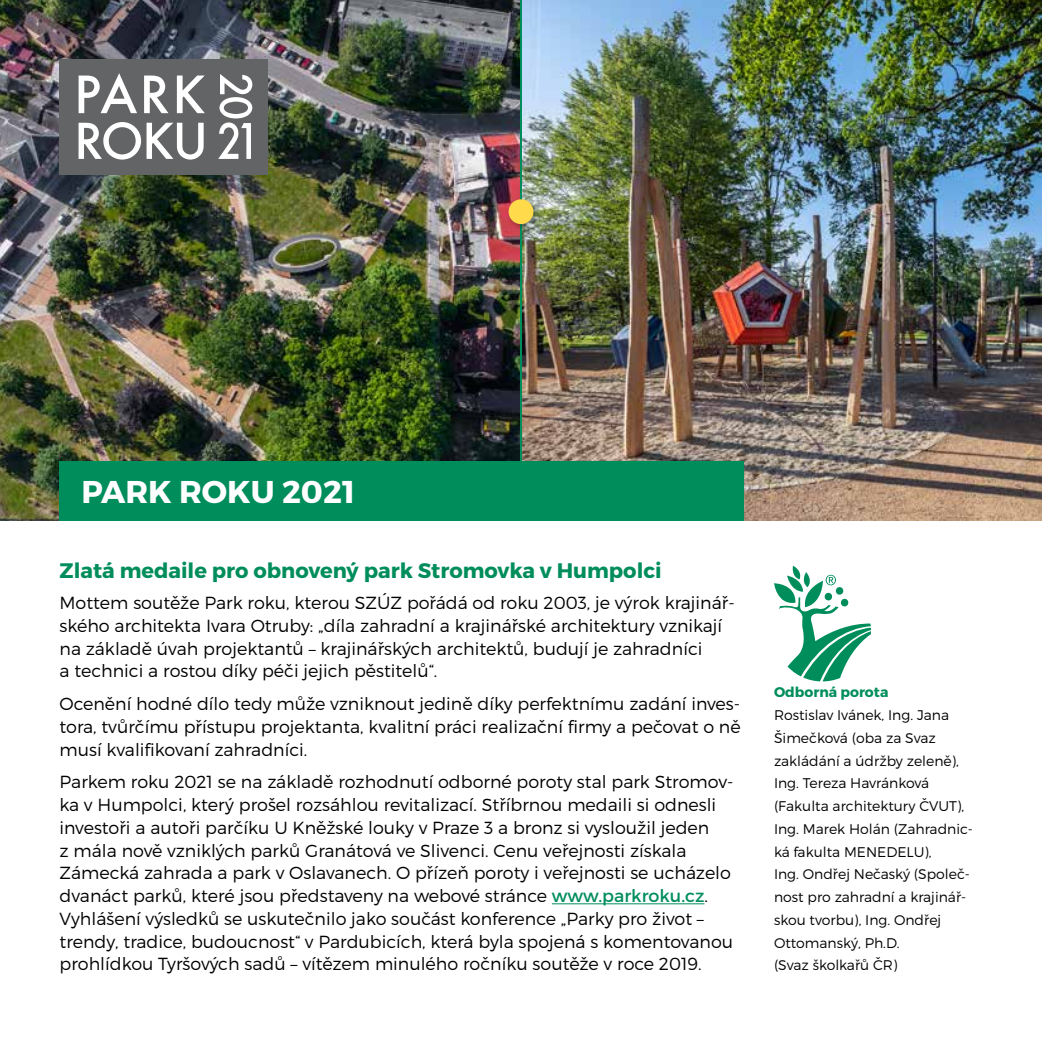
<style>
.page{position:relative;width:1042px;height:1042px;background:#fff}
.page>*{position:absolute;margin:0;border:0;box-sizing:border-box;transform-origin:0 0}
.t1{font:700 31.5px "Montserrat";color:#fff}
.t2{font:700 21px "Montserrat";color:#008d5c}
.t3{font:300 17.5px/22.8px "Montserrat";color:#000}
.t4{font:300 14px/22.8px "Montserrat";color:#000}
.t5{font:700 14px "Montserrat";color:#008d5c}
.s1{font-weight:400;color:#008d5c}
</style>
<div class="page">
<img style="left:0;top:0;width:519px;height:521px">
<img style="left:523px;top:0;width:519px;height:521px">
<hr style="left:552px;top:903px;width:152px;height:1px;background:#008d5c">
<div style="left:60px;top:461px;width:684px;height:60px;background:#008d5c"></div>
<div style="left:60px;top:60px;width:208px;height:115px;background:#636466"></div>
<svg style="left:79px;top:122px;width:125px;height:38px"></svg>
<svg style="left:177px;top:76px;width:28px;height:37px"></svg>
<svg style="left:79px;top:73px;width:58px;height:40px"></svg>
<svg style="left:144px;top:76px;width:24px;height:37px"></svg>
<svg style="left:218px;top:74px;width:34px;height:85px"></svg>
<svg style="left:774px;top:566px;width:97px;height:115px"></svg>
<div style="left:505px;top:196px;width:36px;height:36px;background:#000;opacity:.3"></div>
<div style="left:508px;top:199px;width:25px;height:25px;background:#ffdb4b;border-radius:50%"></div>
<h1 class="t1" style="left:81px;top:472px;width:45px">PARK</h1>
<h1 class="t1" style="left:179px;top:472px;width:24px">ROKU</h1>
<h1 class="t1" style="left:282px;top:472px;width:74px">2021</h1>
<p class="t2" style="left:60px;top:557px;width:604px">Zlatá medaile pro obnovený park Stromovka v Humpolci</p>
<p class="t3" style="left:60px;top:591px;width:677px">Mottem soutěže Park roku, kterou SZÚZ pořádá od roku 2003, je výrok krajinář&shy;ského architekta Ivara Otruby: „díla zahradní a krajinářské architektury vznikají na základě úvah projektantů – krajinářských architektů, budují je zahradníci<br>a technici a rostou díky péči jejich pěstitelů“.</p>
<p class="t3" style="left:60px;top:692px;width:683px;text-align:justify">Ocenění hodné dílo tedy může vzniknout jedině díky perfektnímu zadání inves&shy;tora, tvůrčímu přístupu projektanta, kvalitní práci realizační firmy a pečovat o ně musí kvalifikovaní zahradníci.</p>
<p class="t3" style="left:60px;top:770px;width:675px">Parkem roku 2021 se na základě rozhodnutí odborné poroty stal park Stromov&shy;ka v Humpolci, který prošel rozsáhlou revitalizací. Stříbrnou medaili si odnesli investoři a autoři parčíku U Kněžské louky v Praze 3 a bronz si vysloužil jeden<br>z mála nově vzniklých parků Granátová ve Slivenci. Cenu veřejnosti získala Zámecká zahrada a park v Oslavanech. O přízeň poroty i veřejnosti se ucházelo dvanáct parků, které jsou představeny na webové stránce <span class="s1">www.parkroku.cz</span>.<br>Vyhlášení výsledků se uskutečnilo jako součást konference „Parky pro život – trendy, tradice, budoucnost“ v Pardubicích, která byla spojená s komentovanou prohlídkou Tyršových sadů – vítězem minulého ročníku soutěže v roce 2019.</p>
<p class="t5" style="left:774px;top:683px;width:116px">Odborná porota</p>
<p class="t4" style="left:774px;top:703px;width:200px">Rostislav Ivánek, Ing. Jana<br>Šimečková (oba za Svaz zakládání a údržby zeleně),<br>Ing. Tereza Havránková (Fakulta architektury ČVUT),<br>Ing. Marek Holán (Zahradnic&shy;ká fakulta MENEDELU),<br>Ing. Ondřej Nečaský (Společ&shy;nost pro zahradní a krajinář&shy;skou tvorbu), Ing. Ondřej<br>Ottomanský, Ph.D.<br>(Svaz školkařů ČR)</p>
</div>
